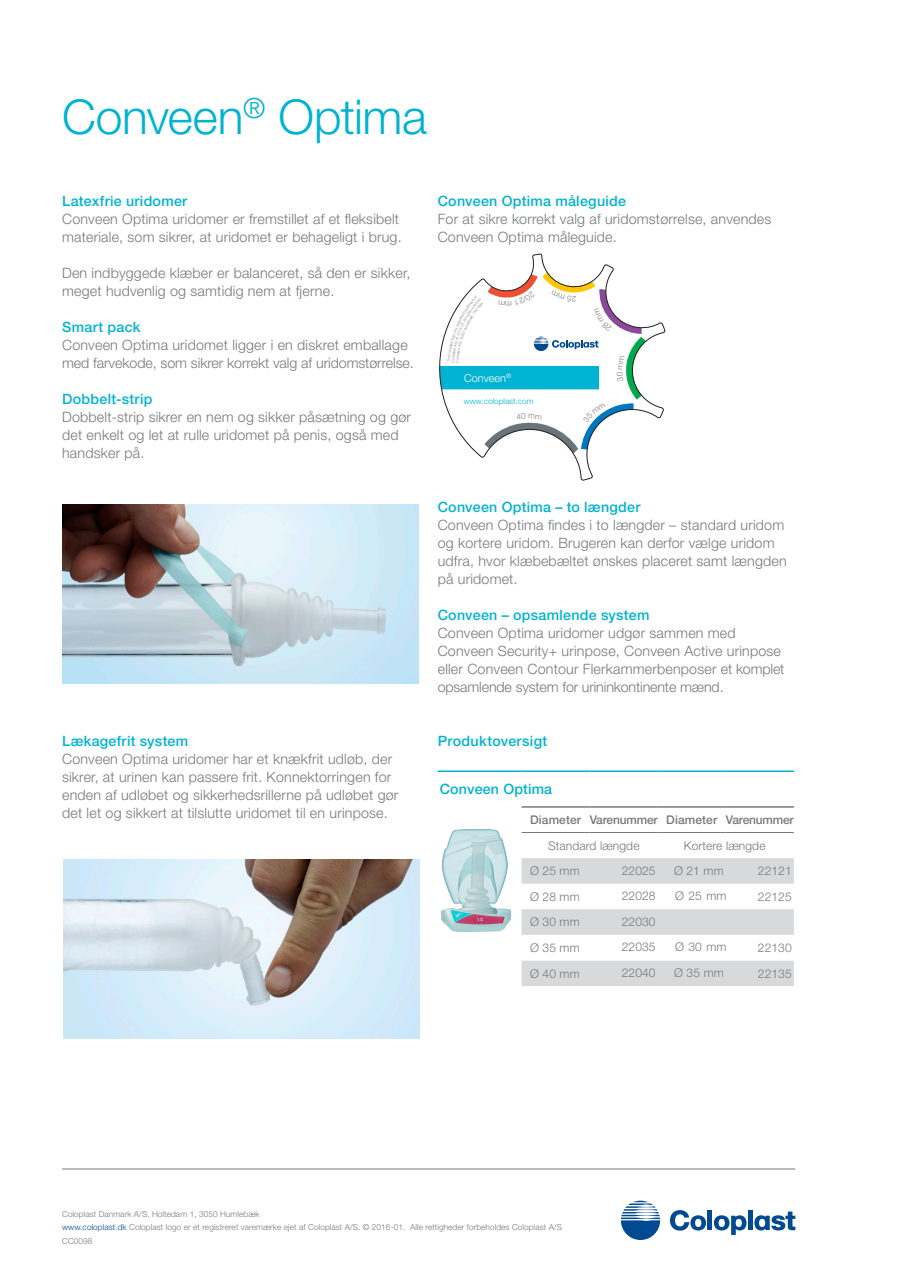
<style>
.page{position:relative;width:910px;height:1280px;background:#fff}
.page>*{position:absolute;margin:0;border:0;box-sizing:border-box;transform-origin:0 0}
.t1{font:300 48px "Helvetica Neue LT Pro";letter-spacing:-.005em;color:#00b3d0}
.t2{font:300 14.25px/18px "Helvetica Neue LT Pro";letter-spacing:.015em;color:#76787b}
.t3{font:500 14.25px "Helvetica Neue LT Pro";letter-spacing:.02em;color:#00b3d0}
.t4{font:300 14.25px/18px "Helvetica Neue LT Pro";letter-spacing:-.005em;color:#76787b}
.t5{font:300 12px/25.5px "Helvetica Neue LT Pro";letter-spacing:.01em;color:#76787b}
.t6{font:500 12px "Helvetica Neue LT Pro";letter-spacing:-.015em;color:#76787b}
.t7{font:300 10.95px "Helvetica Neue LT Pro";color:#fff}
.t8{font:300 8.25px/13.2px "Helvetica Neue LT Pro";letter-spacing:.01em;color:#76787b}
.t9{font:300 8.1px "Helvetica Neue LT Pro";color:#00b3d0}
.t10{font:300 8.1px "Helvetica Neue LT Pro";color:#76787b}
.s1{color:#014990}
</style>
<div class="page">
<svg style="left:670px;top:1210px;width:36px;height:20px"></svg>
<div style="left:707px;top:1210px;width:5px;height:20px;background:#014990"></div>
<hr style="left:748px;top:1210px;width:4px;height:20px;background:#014990">
<svg style="left:713px;top:1215px;width:33px;height:19px"></svg>
<svg style="left:754px;top:1211px;width:41px;height:19px"></svg>
<svg style="left:621px;top:1200px;width:39px;height:39px"></svg>
<hr style="left:62px;top:1168px;width:733px;height:1px;background:#76787b">
<svg style="left:511px;top:883px;width:282px;height:33px"></svg>
<div style="left:521px;top:858px;width:272px;height:25px;background:#d8d9db"></div>
<svg style="left:521px;top:909px;width:272px;height:77px"></svg>
<hr style="left:437px;top:770px;width:84px;height:2px;background:#00b3d0">
<hr style="left:521px;top:770px;width:68px;height:2px;background:#00b3d0">
<hr style="left:589px;top:770px;width:68px;height:2px;background:#00b3d0">
<hr style="left:657px;top:770px;width:68px;height:2px;background:#00b3d0">
<hr style="left:725px;top:770px;width:68px;height:2px;background:#00b3d0">
<hr style="left:521px;top:806px;width:68px;height:1px;background:#76787b">
<hr style="left:589px;top:806px;width:68px;height:1px;background:#76787b">
<hr style="left:657px;top:806px;width:68px;height:1px;background:#76787b">
<hr style="left:725px;top:806px;width:68px;height:1px;background:#76787b">
<hr style="left:521px;top:832px;width:68px;height:1px;background:#76787b">
<hr style="left:657px;top:832px;width:68px;height:1px;background:#76787b">
<hr style="left:589px;top:832px;width:68px;height:1px;background:#76787b">
<hr style="left:725px;top:832px;width:68px;height:1px;background:#76787b">
<img style="left:63px;top:504px;width:356px;height:179px">
<img style="left:64px;top:860px;width:355px;height:178px">
<img style="left:440px;top:829px;width:71px;height:103px">
<svg style="left:476px;top:253px;width:189px;height:228px"></svg>
<svg style="left:439px;top:272px;width:207px;height:181px"></svg>
<h1 class="t1" style="left:62px;top:88px;width:366px">Conveen<sup>®</sup> Optima</h1>
<p class="t3" style="left:62px;top:193px;width:127px">Latexfrie uridomer</p>
<p class="t2" style="left:62px;top:210px;width:341px">Conveen Optima uridomer er fremstillet af et fleksibelt materiale, som sikrer, at uridomet er behageligt i brug.</p>
<p class="t2" style="left:62px;top:264px;width:349px">Den indbyggede klæber er balanceret, så den er sikker, meget hudvenlig og samtidig nem at fjerne.</p>
<p class="t3" style="left:62px;top:319px;width:80px">Smart pack</p>
<p class="t4" style="left:62px;top:336px;width:353px">Conveen Optima uridomet ligger i en diskret emballage med farvekode, som sikrer korrekt valg af uridomstørrelse.</p>
<p class="t3" style="left:62px;top:390px;width:92px">Dobbelt-strip</p>
<p class="t2" style="left:62px;top:408px;width:350px">Dobbelt-strip sikrer en nem og sikker påsætning og gør det enkelt og let at rulle uridomet på penis, også med handsker på.</p>
<p class="t3" style="left:62px;top:732px;width:127px">Lækagefrit system</p>
<p class="t2" style="left:62px;top:750px;width:338px">Conveen Optima uridomer har et knækfrit udløb, der sikrer, at urinen kan passere frit. Konnektorringen for enden af udløbet og sikkerhedsrillerne på udløbet gør det let og sikkert at tilslutte uridomet til en urinpose.</p>
<p class="t3" style="left:437px;top:192px;width:190px">Conveen Optima måleguide</p>
<p class="t2" style="left:437px;top:210px;width:335px">For at sikre korrekt valg af uridomstørrelse, anvendes<br>Conveen Optima måleguide.</p>
<p class="t7" style="left:464px;top:371px;width:49px">Conveen<sup>®</sup></p>
<p class="t9" style="left:464px;top:396px;width:71px">www.coloplast.com</p>
<p class="t10" style="left:576px;top:303px;width:6px;rotate:180deg">2</p>
<p class="t3" style="left:437px;top:498px;width:204px">Conveen Optima – to længder</p>
<p class="t2" style="left:437px;top:516px;width:350px">Conveen Optima findes i to længder – standard uridom og kortere uridom. Brugeren kan derfor vælge uridom udfra, hvor klæbebæltet ønskes placeret samt længden på uridomet.</p>
<p class="t3" style="left:437px;top:606px;width:213px">Conveen – opsamlende system</p>
<p class="t2" style="left:437px;top:624px;width:348px">Conveen Optima uridomer udgør sammen med Conveen Security+ urinpose, Conveen Active urinpose eller Conveen Contour Flerkammerbenposer et komplet opsamlende system for urininkontinente mænd.</p>
<p class="t3" style="left:437px;top:732px;width:111px">Produktoversigt</p>
<p class="t3" style="left:440px;top:780px;width:114px">Conveen Optima</p>
<p class="t6" style="left:530px;top:812px;width:265px">Diameter Varenummer Diameter Varenummer</p>
<p class="t5" style="left:548px;top:832px;width:93px">Standard længde</p>
<p class="t5" style="left:683px;top:832px;width:83px">Kortere længde</p>
<p class="t5" style="left:530px;top:857px;width:51px">Ø 25 mm</p>
<p class="t5" style="left:621px;top:857px;width:35px">22025</p>
<p class="t5" style="left:674px;top:857px;width:51px">Ø 21 mm</p>
<p class="t5" style="left:757px;top:857px;width:35px">22121</p>
<p class="t5" style="left:530px;top:883px;width:51px">Ø 28 mm</p>
<p class="t5" style="left:757px;top:883px;width:35px">22125</p>
<p class="t5" style="left:530px;top:909px;width:51px">Ø 30 mm<br>Ø 35 mm</p>
<p class="t5" style="left:621px;top:882px;width:35px">22028</p>
<p class="t5" style="left:675px;top:882px;width:53px">Ø 25 mm</p>
<p class="t5" style="left:621px;top:908px;width:35px">22030<br>22035</p>
<p class="t5" style="left:675px;top:933px;width:53px">Ø 30 mm</p>
<p class="t5" style="left:757px;top:934px;width:35px">22130</p>
<p class="t5" style="left:530px;top:960px;width:51px">Ø 40 mm</p>
<p class="t5" style="left:621px;top:959px;width:35px">22040</p>
<p class="t5" style="left:674px;top:959px;width:51px">Ø 35 mm</p>
<p class="t5" style="left:757px;top:960px;width:35px">22135</p>
<p class="t8" style="left:62px;top:1207px;width:501px">Coloplast Danmark A/S, Holtedam 1, 3050 Humlebæk<br><span class="s1">www.coloplast.dk</span> Coloplast logo er et registreret varemærke ejet af Coloplast A/S. © 2016-01. Alle rettigheder forbeholdes Coloplast A/S<br>CC0098</p>
</div>
